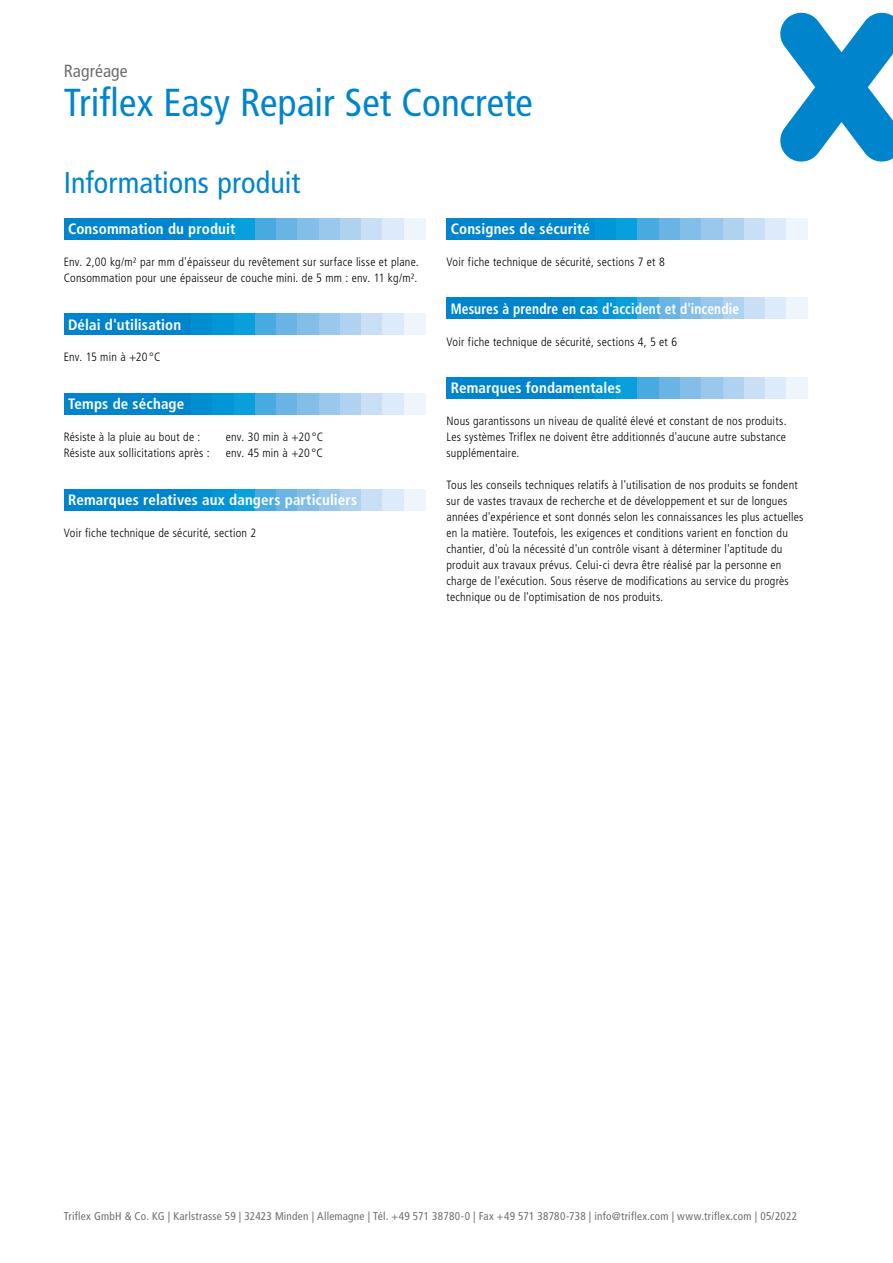
<style>
.page{position:relative;width:893px;height:1263px;background:#fff}
.page>*{position:absolute;margin:0;border:0;box-sizing:border-box;transform-origin:0 0}
.t1{font:condensed 39px "Frutiger LT Pro";color:#0085cd}
.t2{font:condensed 30px "Frutiger LT Pro";letter-spacing:.005em;color:#0085cd}
.t3{font:condensed 17.55px "Frutiger LT Pro";letter-spacing:.005em;color:#6f6f6e}
.t4{font:700 condensed 15px "Frutiger LT Pro";letter-spacing:.01em;color:#fff}
.t5{font:700 condensed 15px "Frutiger LT Pro";letter-spacing:.01em;color:#fff;scale:.9 1}
.t6{font:300 condensed 12px/15.9px "Frutiger LT Pro";letter-spacing:.02em;color:#000}
.t7{font:condensed 11.25px "Frutiger LT Pro";letter-spacing:.02em;color:#6f6f6e}
</style>
<div class="page">
<svg style="left:780px;top:13px;width:113px;height:149px"></svg>
<div style="left:64px;top:218px;width:127px;height:21px;background:#0085cd"></div>
<div style="left:191px;top:218px;width:22px;height:21px;background:#008ed2"></div>
<div style="left:213px;top:218px;width:21px;height:21px;background:#0096d7"></div>
<div style="left:234px;top:218px;width:21px;height:21px;background:#08a0dc"></div>
<div style="left:255px;top:218px;width:21px;height:21px;background:#49aae0"></div>
<div style="left:276px;top:218px;width:22px;height:21px;background:#69b4e4"></div>
<div style="left:298px;top:218px;width:21px;height:21px;background:#83bee9"></div>
<div style="left:319px;top:218px;width:21px;height:21px;background:#9ac8ec"></div>
<div style="left:340px;top:218px;width:21px;height:21px;background:#afd2f0"></div>
<div style="left:361px;top:218px;width:22px;height:21px;background:#c8dff5"></div>
<div style="left:383px;top:218px;width:21px;height:21px;background:#dceaf9"></div>
<div style="left:404px;top:218px;width:21px;height:21px;background:#eef5fc"></div>
<div style="left:64px;top:314px;width:127px;height:21px;background:#0085cd"></div>
<div style="left:191px;top:314px;width:22px;height:21px;background:#008ed2"></div>
<div style="left:213px;top:314px;width:21px;height:21px;background:#0096d7"></div>
<div style="left:234px;top:314px;width:21px;height:21px;background:#08a0dc"></div>
<div style="left:255px;top:314px;width:21px;height:21px;background:#49aae0"></div>
<div style="left:276px;top:314px;width:22px;height:21px;background:#69b4e4"></div>
<div style="left:298px;top:314px;width:21px;height:21px;background:#83bee9"></div>
<div style="left:319px;top:314px;width:21px;height:21px;background:#9ac8ec"></div>
<div style="left:340px;top:314px;width:21px;height:21px;background:#afd2f0"></div>
<div style="left:361px;top:314px;width:22px;height:21px;background:#c8dff5"></div>
<div style="left:383px;top:314px;width:21px;height:21px;background:#dceaf9"></div>
<div style="left:404px;top:314px;width:21px;height:21px;background:#eef5fc"></div>
<div style="left:64px;top:393px;width:127px;height:22px;background:#0085cd"></div>
<div style="left:191px;top:393px;width:22px;height:22px;background:#008ed2"></div>
<div style="left:213px;top:393px;width:21px;height:22px;background:#0096d7"></div>
<div style="left:234px;top:393px;width:21px;height:22px;background:#08a0dc"></div>
<div style="left:255px;top:393px;width:21px;height:22px;background:#49aae0"></div>
<div style="left:276px;top:393px;width:22px;height:22px;background:#69b4e4"></div>
<div style="left:298px;top:393px;width:21px;height:22px;background:#83bee9"></div>
<div style="left:319px;top:393px;width:21px;height:22px;background:#9ac8ec"></div>
<div style="left:340px;top:393px;width:21px;height:22px;background:#afd2f0"></div>
<div style="left:361px;top:393px;width:22px;height:22px;background:#c8dff5"></div>
<div style="left:383px;top:393px;width:21px;height:22px;background:#dceaf9"></div>
<div style="left:404px;top:393px;width:21px;height:22px;background:#eef5fc"></div>
<div style="left:64px;top:489px;width:127px;height:21px;background:#0085cd"></div>
<div style="left:191px;top:489px;width:22px;height:21px;background:#008ed2"></div>
<div style="left:213px;top:489px;width:21px;height:21px;background:#0096d7"></div>
<div style="left:234px;top:489px;width:21px;height:21px;background:#08a0dc"></div>
<div style="left:255px;top:489px;width:21px;height:21px;background:#49aae0"></div>
<div style="left:276px;top:489px;width:22px;height:21px;background:#69b4e4"></div>
<div style="left:298px;top:489px;width:21px;height:21px;background:#83bee9"></div>
<div style="left:319px;top:489px;width:21px;height:21px;background:#9ac8ec"></div>
<div style="left:340px;top:489px;width:21px;height:21px;background:#afd2f0"></div>
<div style="left:361px;top:489px;width:22px;height:21px;background:#c8dff5"></div>
<div style="left:383px;top:489px;width:21px;height:21px;background:#dceaf9"></div>
<div style="left:404px;top:489px;width:21px;height:21px;background:#eef5fc"></div>
<div style="left:446px;top:218px;width:128px;height:21px;background:#0085cd"></div>
<div style="left:574px;top:218px;width:21px;height:21px;background:#008ed2"></div>
<div style="left:595px;top:218px;width:22px;height:21px;background:#0096d7"></div>
<div style="left:617px;top:218px;width:21px;height:21px;background:#08a0dc"></div>
<div style="left:638px;top:218px;width:21px;height:21px;background:#49aae0"></div>
<div style="left:659px;top:218px;width:21px;height:21px;background:#69b4e4"></div>
<div style="left:680px;top:218px;width:22px;height:21px;background:#83bee9"></div>
<div style="left:702px;top:218px;width:21px;height:21px;background:#9ac8ec"></div>
<div style="left:723px;top:218px;width:21px;height:21px;background:#afd2f0"></div>
<div style="left:744px;top:218px;width:21px;height:21px;background:#c8dff5"></div>
<div style="left:765px;top:218px;width:22px;height:21px;background:#dceaf9"></div>
<div style="left:787px;top:218px;width:21px;height:21px;background:#eef5fc"></div>
<div style="left:446px;top:298px;width:128px;height:21px;background:#0085cd"></div>
<div style="left:574px;top:298px;width:21px;height:21px;background:#008ed2"></div>
<div style="left:595px;top:298px;width:22px;height:21px;background:#0096d7"></div>
<div style="left:617px;top:298px;width:21px;height:21px;background:#08a0dc"></div>
<div style="left:638px;top:298px;width:21px;height:21px;background:#49aae0"></div>
<div style="left:659px;top:298px;width:21px;height:21px;background:#69b4e4"></div>
<div style="left:680px;top:298px;width:22px;height:21px;background:#83bee9"></div>
<div style="left:702px;top:298px;width:21px;height:21px;background:#9ac8ec"></div>
<div style="left:723px;top:298px;width:21px;height:21px;background:#afd2f0"></div>
<div style="left:744px;top:298px;width:21px;height:21px;background:#c8dff5"></div>
<div style="left:765px;top:298px;width:22px;height:21px;background:#dceaf9"></div>
<div style="left:787px;top:298px;width:21px;height:21px;background:#eef5fc"></div>
<div style="left:446px;top:377px;width:128px;height:22px;background:#0085cd"></div>
<div style="left:574px;top:377px;width:21px;height:22px;background:#008ed2"></div>
<div style="left:595px;top:377px;width:22px;height:22px;background:#0096d7"></div>
<div style="left:617px;top:377px;width:21px;height:22px;background:#08a0dc"></div>
<div style="left:638px;top:377px;width:21px;height:22px;background:#49aae0"></div>
<div style="left:659px;top:377px;width:21px;height:22px;background:#69b4e4"></div>
<div style="left:680px;top:377px;width:22px;height:22px;background:#83bee9"></div>
<div style="left:702px;top:377px;width:21px;height:22px;background:#9ac8ec"></div>
<div style="left:723px;top:377px;width:21px;height:22px;background:#afd2f0"></div>
<div style="left:744px;top:377px;width:21px;height:22px;background:#c8dff5"></div>
<div style="left:765px;top:377px;width:22px;height:22px;background:#dceaf9"></div>
<div style="left:787px;top:377px;width:21px;height:22px;background:#eef5fc"></div>
<h3 class="t3" style="left:64px;top:61px;width:65px">Ragréage</h3>
<h1 class="t1" style="left:64px;top:80px;width:471px">Triflex Easy Repair Set Concrete</h1>
<h2 class="t2" style="left:64px;top:165px;width:238px">Informations produit</h2>
<p class="t4" style="left:68px;top:220px;width:169px">Consommation du produit</p>
<p class="t6" style="left:64px;top:254px;width:357px">Env. 2,00 kg/m² par mm d'épaisseur du revêtement sur surface lisse et plane.<br>Consommation pour une épaisseur de couche mini. de 5 mm : env. 11 kg/m².</p>
<p class="t4" style="left:68px;top:315px;width:115px">Délai d'utilisation</p>
<p class="t6" style="left:64px;top:349px;width:98px">Env. 15 min à +20 °C</p>
<p class="t4" style="left:68px;top:395px;width:118px">Temps de séchage</p>
<p class="t6" style="left:64px;top:429px;width:138px">Résiste à la pluie au bout de :</p>
<p class="t6" style="left:226px;top:429px;width:99px">env. 30 min à +20 °C</p>
<p class="t6" style="left:64px;top:445px;width:147px">Résiste aux sollicitations après :</p>
<p class="t6" style="left:226px;top:445px;width:99px">env. 45 min à +20 °C</p>
<p class="t4" style="left:68px;top:491px;width:291px">Remarques relatives aux dangers particuliers</p>
<p class="t6" style="left:64px;top:525px;width:194px">Voir fiche technique de sécurité, section 2</p>
<p class="t4" style="left:451px;top:220px;width:141px">Consignes de sécurité</p>
<p class="t6" style="left:446px;top:254px;width:220px">Voir fiche technique de sécurité, sections 7 et 8</p>
<p class="t5" style="left:451px;top:299px;width:322px">Mesures à prendre en cas d'accident et d'incendie</p>
<p class="t6" style="left:446px;top:334px;width:232px">Voir fiche technique de sécurité, sections 4, 5 et 6</p>
<p class="t4" style="left:451px;top:379px;width:172px">Remarques fondamentales</p>
<p class="t6" style="left:446px;top:413px;width:342px;text-align:justify">Nous garantissons un niveau de qualité élevé et constant de nos produits.<br>Les systèmes Triflex ne doivent être additionnés d'aucune autre substance supplémentaire.</p>
<p class="t6" style="left:446px;top:477px;width:358px">Tous les conseils techniques relatifs à l'utilisation de nos produits se fondent sur de vastes travaux de recherche et de développement et sur de longues années d'expérience et sont donnés selon les connaissances les plus actuelles en la matière. Toutefois, les exigences et conditions varient en fonction du chantier, d'où la nécessité d'un contrôle visant à déterminer l'aptitude du produit aux travaux prévus. Celui-ci devra être réalisé par la personne en charge de l'exécution. Sous réserve de modifications au service du progrès technique ou de l'optimisation de nos produits.</p>
<p class="t7" style="left:64px;top:1210px;width:735px">Triflex GmbH &amp; Co. KG | Karlstrasse 59 | 32423 Minden | Allemagne | Tél. +49 571 38780-0 | Fax +49 571 38780-738 | info@triflex.com | www.triflex.com | 05/2022</p>
</div>
